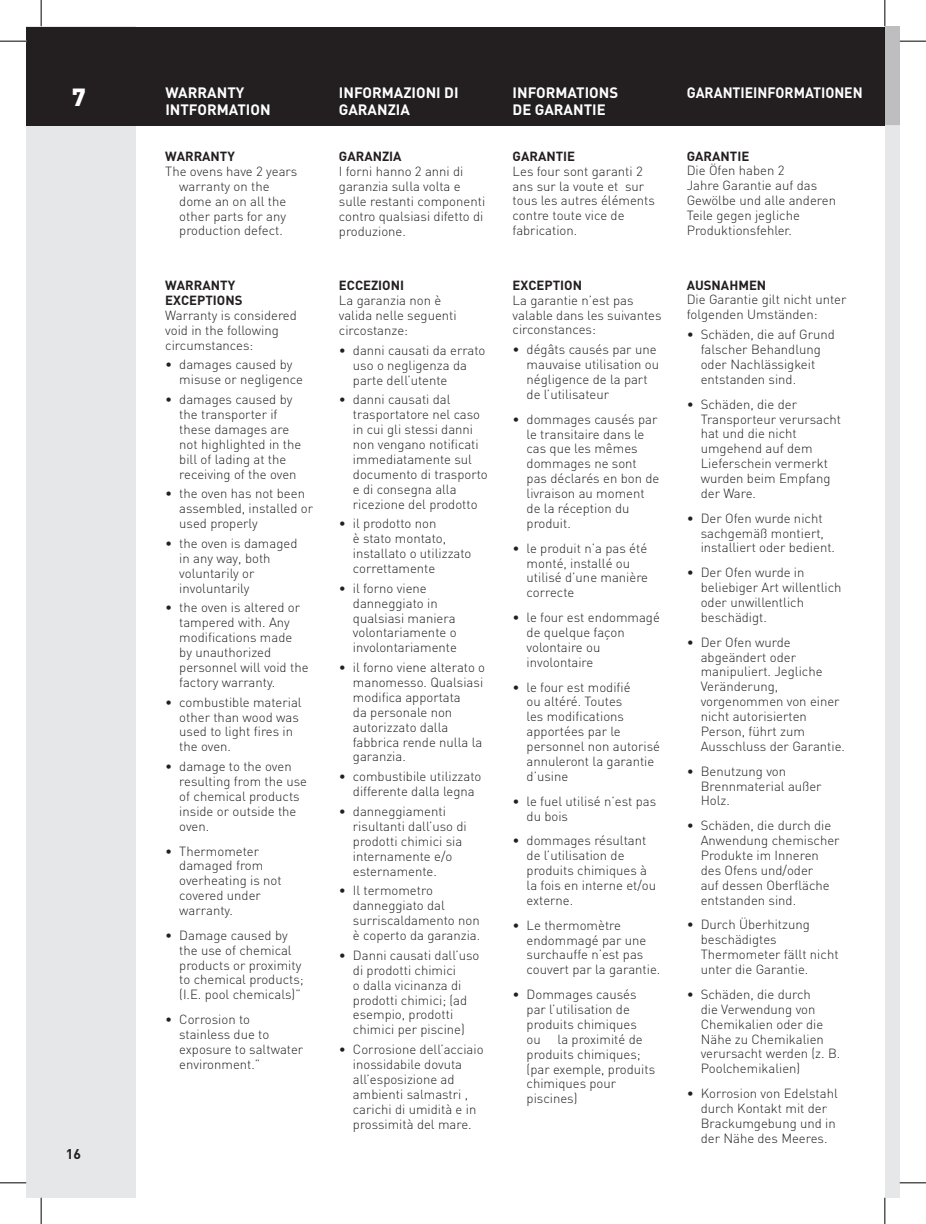
<style>
.page{position:relative;width:926px;height:1224px;background:#fff}
.page>*{position:absolute;margin:0;border:0;box-sizing:border-box;transform-origin:0 0}
.t1{font:900 24.5px "DIN";color:#fff}
.t2{font:700 14.88px/16.6px "DIN";color:#fff}
.t3{font:700 14.88px "DIN";color:#fff;scale:.94 1}
.t4{font:700 14px "DIN";color:#231f20}
.t5{font:300 13.12px/14.9px "DIN";color:#231f20}
.t6{font:700 13.12px/14.9px "DIN";color:#231f20}
</style>
<div class="page">
<div style="left:884px;top:26px;width:15px;height:1171px;background:#e6e7e9"></div>
<div style="left:26px;top:26px;width:109px;height:1171px;background:#e6e7e9"></div>
<div style="left:26px;top:27px;width:858px;height:98px;background:#231f20"></div>
<div style="left:884px;top:27px;width:15px;height:98px;background:#bebec0"></div>
<svg style="left:0;top:41px;width:26px;height:1px"></svg>
<svg style="left:899px;top:41px;width:27px;height:1px"></svg>
<svg style="left:0;top:1182px;width:26px;height:1px"></svg>
<svg style="left:899px;top:1182px;width:27px;height:1px"></svg>
<svg style="left:41px;top:0;width:1px;height:26px"></svg>
<svg style="left:41px;top:1197px;width:1px;height:26px"></svg>
<svg style="left:884px;top:0;width:1px;height:26px"></svg>
<svg style="left:884px;top:1197px;width:1px;height:26px"></svg>
<h1 class="t1" style="left:72px;top:81px;width:15px">7</h1>
<p class="t4" style="left:66px;top:1144px;width:17px">16</p>
<p class="t2" style="left:165px;top:84px;width:107px">WARRANTY<br>INTFORMATION</p>
<p class="t2" style="left:512px;top:84px;width:107px">INFORMATIONS<br>DE GARANTIE</p>
<p class="t3" style="left:686px;top:83px;width:189px">GARANTIEINFORMATIONEN</p>
<p class="t2" style="left:339px;top:84px;width:121px">INFORMAZIONI DI<br>GARANZIA</p>
<p class="t6" style="left:165px;top:148px;width:71px">WARRANTY</p>
<p class="t5" style="left:179px;top:164px;width:119px;text-indent:-14px">The ovens have 2 years warranty on the dome an on all the other parts for any production defect.</p>
<p class="t6" style="left:165px;top:277px;width:79px">WARRANTY<br>EXCEPTIONS</p>
<p class="t5" style="left:165px;top:307px;width:133px">Warranty is considered void in the following circumstances:</p>
<p class="t5" style="left:179px;top:357px;width:125px;text-indent:-14px">• damages caused by misuse or negligence</p>
<p class="t5" style="left:179px;top:392px;width:124px;text-indent:-14px">• damages caused by the transporter if these damages are not highlighted in the bill of lading at the receiving of the oven</p>
<p class="t5" style="left:179px;top:486px;width:135px;text-indent:-14px">• the oven has not been assembled, installed or used properly</p>
<p class="t5" style="left:179px;top:535px;width:120px;text-indent:-14px">• the oven is damaged in any way, both voluntarily or involuntarily</p>
<p class="t5" style="left:179px;top:600px;width:131px;text-indent:-14px">• the oven is altered or tampered with. Any modifications made<br>by unauthorized personnel will void the factory warranty.</p>
<p class="t5" style="left:179px;top:694px;width:124px;text-indent:-14px">• combustible material other than wood was used to light fires in the oven.</p>
<p class="t5" style="left:179px;top:758px;width:129px;text-indent:-14px">• damage to the oven resulting from the use of chemical products inside or outside the oven.</p>
<p class="t5" style="left:179px;top:843px;width:104px;text-indent:-14px">• Thermometer damaged from overheating is not covered under warranty.</p>
<p class="t5" style="left:179px;top:927px;width:126px;text-indent:-14px">• Damage caused by the use of chemical products or proximity to chemical products; (I.E. pool chemicals)”</p>
<p class="t5" style="left:179px;top:1011px;width:125px;text-indent:-14px">• Corrosion to stainless due to exposure to saltwater environment.”</p>
<p class="t6" style="left:339px;top:148px;width:64px">GARANZIA</p>
<p class="t5" style="left:339px;top:164px;width:148px">I forni hanno 2 anni di garanzia sulla volta e sulle restanti componenti contro qualsiasi difetto di produzione.</p>
<p class="t6" style="left:339px;top:277px;width:67px">ECCEZIONI</p>
<p class="t5" style="left:339px;top:293px;width:119px">La garanzia non è valida nelle seguenti circostanze:</p>
<p class="t5" style="left:353px;top:342px;width:134px;text-indent:-14px">• danni causati da errato uso o negligenza da parte dell’utente</p>
<p class="t5" style="left:353px;top:392px;width:136px;text-indent:-14px">• danni causati dal trasportatore nel caso in cui gli stessi danni non vengano notificati immediatamente sul documento di trasporto e di consegna alla ricezione del prodotto</p>
<p class="t5" style="left:353px;top:516px;width:120px;text-indent:-14px">• il prodotto non<br>è stato montato, installato o utilizzato correttamente</p>
<p class="t5" style="left:353px;top:580px;width:105px;text-indent:-14px">• il forno viene danneggiato in qualsiasi maniera volontariamente o involontariamente</p>
<p class="t5" style="left:353px;top:659px;width:134px;text-indent:-14px">• il forno viene alterato o manomesso. Qualsiasi modifica apportata<br>da personale non autorizzato dalla fabbrica rende nulla la garanzia.</p>
<p class="t5" style="left:339px;top:769px;width:144px;text-align:center">• combustibile utilizzato differente dalla legna</p>
<p class="t5" style="left:353px;top:803px;width:115px;text-indent:-14px">• danneggiamenti risultanti dall’uso di prodotti chimici sia internamente e/o esternamente.</p>
<p class="t5" style="left:353px;top:883px;width:129px;text-indent:-14px">• Il termometro danneggiato dal surriscaldamento non è coperto da garanzia.</p>
<p class="t5" style="left:353px;top:947px;width:128px;text-indent:-14px">• Danni causati dall’uso di prodotti chimici<br>o dalla vicinanza di prodotti chimici; (ad esempio, prodotti chimici per piscine)</p>
<p class="t5" style="left:353px;top:1041px;width:132px;text-indent:-14px">• Corrosione dell’acciaio inossidabile dovuta all’esposizione ad ambienti salmastri , carichi di umidità e in prossimità del mare.</p>
<p class="t6" style="left:512px;top:148px;width:64px">GARANTIE</p>
<p class="t5" style="left:512px;top:163px;width:144px">Les four sont garanti 2 ans sur la voute et sur tous les autres éléments contre toute vice de fabrication.</p>
<p class="t6" style="left:512px;top:277px;width:71px">EXCEPTION</p>
<p class="t5" style="left:512px;top:292px;width:150px">La garantie n’est pas valable dans les suivantes circonstances:</p>
<p class="t5" style="left:526px;top:342px;width:134px;text-indent:-14px">• dégâts causés par une mauvaise utilisation ou négligence de la part de l’utilisateur</p>
<p class="t5" style="left:526px;top:411px;width:134px;text-indent:-14px">• dommages causés par le transitaire dans le cas que les mêmes dommages ne sont pas déclarés en bon de livraison au moment de la réception du produit.</p>
<p class="t5" style="left:526px;top:540px;width:123px;text-indent:-14px">• le produit n’a pas été monté, installé ou utilisé d’une manière correcte</p>
<p class="t5" style="left:526px;top:609px;width:135px;text-indent:-14px">• le four est endommagé de quelque façon volontaire ou involontaire</p>
<p class="t5" style="left:526px;top:679px;width:135px;text-indent:-14px">• le four est modifié<br>ou altéré. Toutes<br>les modifications apportées par le personnel non autorisé annuleront la garantie d’usine</p>
<p class="t5" style="left:526px;top:793px;width:131px;text-indent:-14px">• le fuel utilisé n’est pas du bois</p>
<p class="t5" style="left:526px;top:833px;width:131px;text-indent:-14px">• dommages résultant de l’utilisation de produits chimiques à la fois en interne et/ou externe.</p>
<p class="t5" style="left:526px;top:917px;width:135px;text-indent:-14px">• Le thermomètre endommagé par une surchauffe n’est pas couvert par la garantie.</p>
<p class="t5" style="left:526px;top:986px;width:112px;text-indent:-14px">• Dommages causés par l’utilisation de produits chimiques ou</p>
<p class="t5" style="left:526px;top:1031px;width:130px;text-indent:31px">la proximité de produits chimiques; (par exemple, produits chimiques pour piscines)</p>
<p class="t6" style="left:686px;top:148px;width:64px">GARANTIE</p>
<p class="t5" style="left:686px;top:163px;width:151px">Die Öfen haben 2<br>Jahre Garantie auf das<br>Gewölbe und alle anderen<br>Teile gegen jegliche<br>Produktionsfehler.</p>
<p class="t6" style="left:686px;top:277px;width:81px">AUSNAHMEN</p>
<p class="t5" style="left:686px;top:292px;width:161px">Die Garantie gilt nicht unter folgenden Umständen:</p>
<p class="t5" style="left:700px;top:327px;width:136px;text-indent:-14px">• Schäden, die auf Grund falscher Behandlung oder Nachlässigkeit entstanden sind.</p>
<p class="t5" style="left:700px;top:396px;width:142px;text-indent:-14px">• Schäden, die der<br>Transporteur verursacht hat und die nicht umgehend auf dem<br>Lieferschein vermerkt wurden beim Empfang der Ware.</p>
<p class="t5" style="left:700px;top:510px;width:136px;text-indent:-14px">• Der Ofen wurde nicht sachgemäß montiert, installiert oder bedient.</p>
<p class="t5" style="left:700px;top:565px;width:142px;text-indent:-14px">• Der Ofen wurde in beliebiger Art willentlich oder unwillentlich beschädigt.</p>
<p class="t5" style="left:700px;top:634px;width:146px;text-indent:-14px">• Der Ofen wurde abgeändert oder manipuliert. Jegliche<br>Veränderung, vorgenommen von einer nicht autorisierten<br>Person, führt zum<br>Ausschluss der Garantie.</p>
<p class="t5" style="left:700px;top:763px;width:122px;text-indent:-14px">• Benutzung von<br>Brennmaterial außer<br>Holz.</p>
<p class="t5" style="left:700px;top:817px;width:140px;text-indent:-14px">• Schäden, die durch die<br>Anwendung chemischer<br>Produkte im Inneren des Ofens und/oder<br>auf dessen Oberfläche entstanden sind.</p>
<p class="t5" style="left:700px;top:917px;width:139px;text-indent:-14px">• Durch Überhitzung beschädigtes<br>Thermometer fällt nicht unter die Garantie.</p>
<p class="t5" style="left:700px;top:986px;width:141px;text-indent:-14px">• Schäden, die durch<br>die Verwendung von<br>Chemikalien oder die<br>Nähe zu Chemikalien verursacht werden (z. B.<br>Poolchemikalien)</p>
<p class="t5" style="left:700px;top:1085px;width:138px;text-indent:-14px">• Korrosion von Edelstahl durch Kontakt mit der<br>Brackumgebung und in der Nähe des Meeres.</p>
</div>
